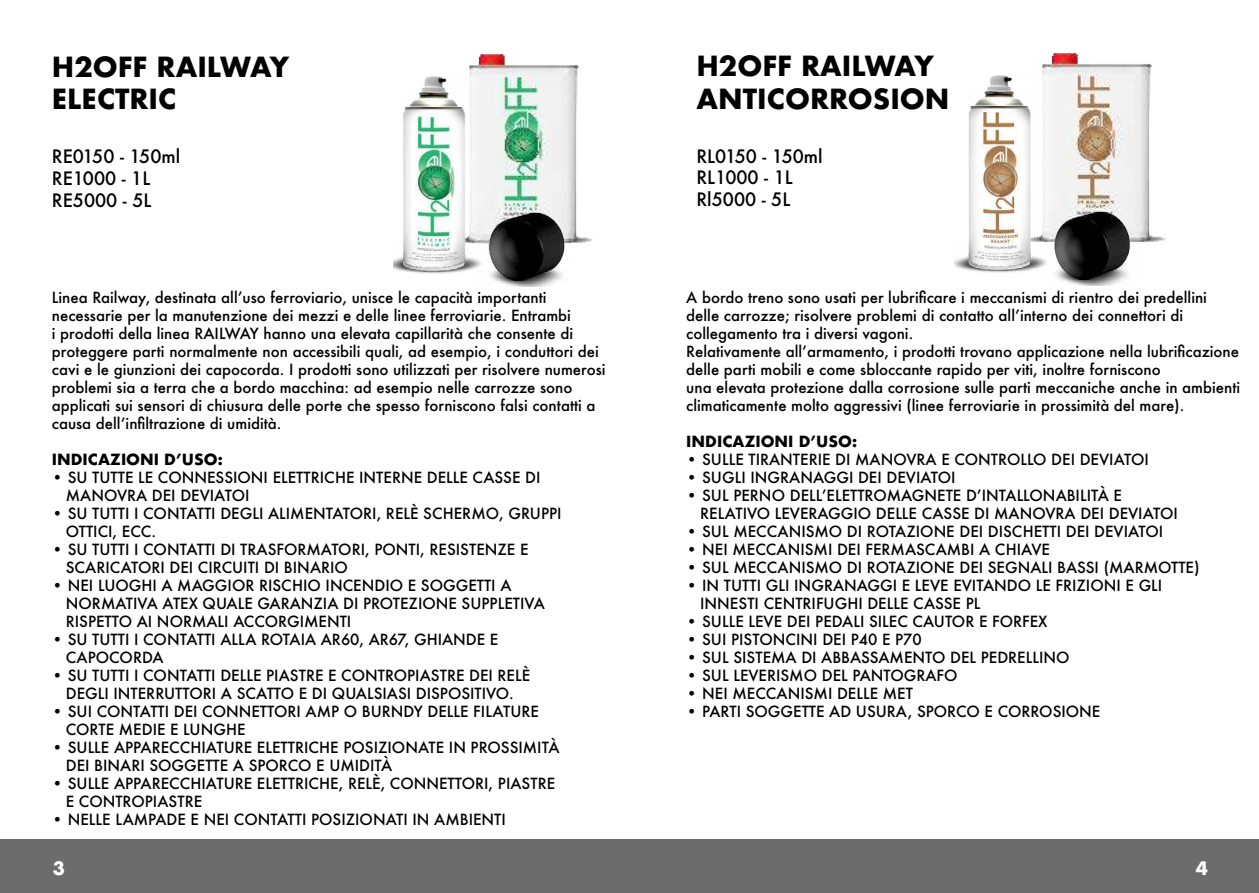
<style>
.page{position:relative;width:1259px;height:893px;background:#fff}
.page>*{position:absolute;margin:0;border:0;box-sizing:border-box;transform-origin:0 0}
.t1{font:700 27px/32.4px "Futura";color:#000}
.t2{font:500 18px/21.6px "Futura";color:#000}
.t3{font:700 18px "Futura";color:#fff}
.t4{font:500 15px/18px "Futura";color:#000}
.t5{font:700 15px "Futura";color:#000}
</style>
<div class="page">
<img style="left:1051px;top:52px;width:115px;height:190px">
<img style="left:478px;top:53px;width:115px;height:190px">
<img style="left:954px;top:64px;width:189px;height:222px">
<img style="left:393px;top:65px;width:181px;height:222px">
<div style="left:0;top:840px;width:1259px;height:53px;background:#6c6c6c"></div>
<h1 class="t1" style="left:52px;top:51px;width:239px">H2OFF RAILWAY<br>ELECTRIC</h1>
<p class="t2" style="left:52px;top:146px;width:130px">RE0150 - 150ml<br>RE1000 - 1L<br>RE5000 - 5L</p>
<p class="t4" style="left:52px;top:288px;width:555px">Linea Railway, destinata all’uso ferroviario, unisce le capacità importanti necessarie per la manutenzione dei mezzi e delle linee ferroviarie. Entrambi<br>i prodotti della linea RAILWAY hanno una elevata capillarità che consente di proteggere parti normalmente non accessibili quali, ad esempio, i conduttori dei cavi e le giunzioni dei capocorda. I prodotti sono utilizzati per risolvere numerosi problemi sia a terra che a bordo macchina: ad esempio nelle carrozze sono applicati sui sensori di chiusura delle porte che spesso forniscono falsi contatti a causa dell’infiltrazione di umidità.</p>
<p class="t5" style="left:52px;top:449px;width:172px">INDICAZIONI D’USO:</p>
<p class="t4" style="left:66px;top:468px;width:476px;text-indent:-14px">• SU TUTTE LE CONNESSIONI ELETTRICHE INTERNE DELLE CASSE DI<br>MANOVRA DEI DEVIATOI</p>
<p class="t4" style="left:66px;top:504px;width:497px;text-indent:-14px">• SU TUTTI I CONTATTI DEGLI ALIMENTATORI, RELÈ SCHERMO, GRUPPI<br>OTTICI, ECC.</p>
<p class="t4" style="left:66px;top:540px;width:464px;text-indent:-14px">• SU TUTTI I CONTATTI DI TRASFORMATORI, PONTI, RESISTENZE E<br>SCARICATORI DEI CIRCUITI DI BINARIO</p>
<p class="t4" style="left:66px;top:576px;width:480px;text-indent:-14px">• NEI LUOGHI A MAGGIOR RISCHIO INCENDIO E SOGGETTI A<br>NORMATIVA ATEX QUALE GARANZIA DI PROTEZIONE SUPPLETIVA<br>RISPETTO AI NORMALI ACCORGIMENTI</p>
<p class="t4" style="left:66px;top:630px;width:434px;text-indent:-14px">• SU TUTTI I CONTATTI ALLA ROTAIA AR60, AR67, GHIANDE E<br>CAPOCORDA</p>
<p class="t4" style="left:52px;top:666px;width:480px;text-align:center">• SU TUTTI I CONTATTI DELLE PIASTRE E CONTROPIASTRE DEI RELÈ<br>DEGLI INTERRUTTORI A SCATTO E DI QUALSIASI DISPOSITIVO.</p>
<p class="t4" style="left:66px;top:702px;width:475px;text-indent:-14px">• SUI CONTATTI DEI CONNETTORI AMP O BURNDY DELLE FILATURE<br>CORTE MEDIE E LUNGHE</p>
<p class="t4" style="left:66px;top:738px;width:495px;text-indent:-14px">• SULLE APPARECCHIATURE ELETTRICHE POSIZIONATE IN PROSSIMITÀ<br>DEI BINARI SOGGETTE A SPORCO E UMIDITÀ</p>
<p class="t4" style="left:66px;top:774px;width:491px;text-indent:-14px">• SULLE APPARECCHIATURE ELETTRICHE, RELÈ, CONNETTORI, PIASTRE<br>E CONTROPIASTRE</p>
<p class="t4" style="left:52px;top:810px;width:455px">• NELLE LAMPADE E NEI CONTATTI POSIZIONATI IN AMBIENTI</p>
<h1 class="t1" style="left:696px;top:50px;width:254px">H2OFF RAILWAY<br>ANTICORROSION</h1>
<p class="t2" style="left:696px;top:145px;width:128px">RL0150 - 150ml<br>RL1000 - 1L<br>Rl5000 - 5L</p>
<p class="t4" style="left:686px;top:288px;width:555px">A bordo treno sono usati per lubrificare i meccanismi di rientro dei predellini delle carrozze; risolvere problemi di contatto all’interno dei connettori di collegamento tra i diversi vagoni.<br>Relativamente all’armamento, i prodotti trovano applicazione nella lubrificazione delle parti mobili e come sbloccante rapido per viti, inoltre forniscono<br>una elevata protezione dalla corrosione sulle parti meccaniche anche in ambienti climaticamente molto aggressivi (linee ferroviarie in prossimità del mare).</p>
<p class="t5" style="left:686px;top:431px;width:172px">INDICAZIONI D’USO:</p>
<p class="t4" style="left:686px;top:450px;width:464px">• SULLE TIRANTERIE DI MANOVRA E CONTROLLO DEI DEVIATOI</p>
<p class="t4" style="left:686px;top:468px;width:271px">• SUGLI INGRANAGGI DEI DEVIATOI</p>
<p class="t4" style="left:700px;top:486px;width:479px;text-indent:-14px">• SUL PERNO DELL’ELETTROMAGNETE D’INTALLONABILITÀ E<br>RELATIVO LEVERAGGIO DELLE CASSE DI MANOVRA DEI DEVIATOI</p>
<p class="t4" style="left:686px;top:522px;width:478px">• SUL MECCANISMO DI ROTAZIONE DEI DISCHETTI DEI DEVIATOI</p>
<p class="t4" style="left:686px;top:540px;width:365px">• NEI MECCANISMI DEI FERMASCAMBI A CHIAVE</p>
<p class="t4" style="left:686px;top:558px;width:515px">• SUL MECCANISMO DI ROTAZIONE DEI SEGNALI BASSI (MARMOTTE)</p>
<p class="t4" style="left:700px;top:576px;width:464px;text-indent:-14px">• IN TUTTI GLI INGRANAGGI E LEVE EVITANDO LE FRIZIONI E GLI<br>INNESTI CENTRIFUGHI DELLE CASSE PL</p>
<p class="t4" style="left:686px;top:612px;width:363px">• SULLE LEVE DEI PEDALI SILEC CAUTOR E FORFEX</p>
<p class="t4" style="left:686px;top:630px;width:237px">• SUI PISTONCINI DEI P40 E P70</p>
<p class="t4" style="left:686px;top:648px;width:385px">• SUL SISTEMA DI ABBASSAMENTO DEL PEDRELLINO</p>
<p class="t4" style="left:686px;top:666px;width:273px">• SUL LEVERISMO DEL PANTOGRAFO</p>
<p class="t4" style="left:686px;top:684px;width:228px">• NEI MECCANISMI DELLE MET</p>
<p class="t4" style="left:686px;top:702px;width:416px">• PARTI SOGGETTE AD USURA, SPORCO E CORROSIONE</p>
<p class="t3" style="left:53px;top:858px;width:14px">33</p>
<p class="t3" style="left:1195px;top:855px;width:14px">4</p>
</div>
